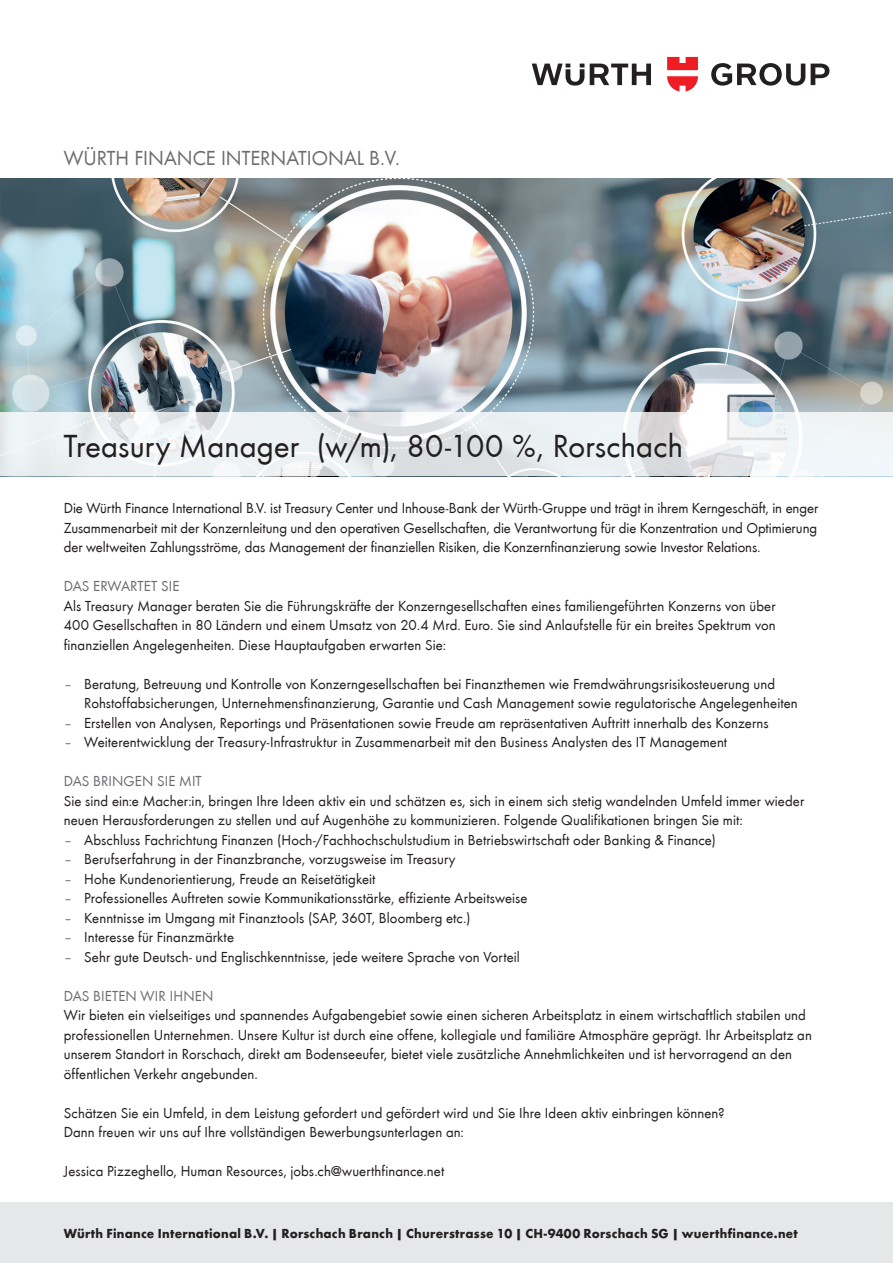
<style>
.page{position:relative;width:893px;height:1263px;background:#fff}
.page>*{position:absolute;margin:0;border:0;box-sizing:border-box;transform-origin:0 0}
.t1{font:33px "Wuerth";letter-spacing:.005em;color:#231f20}
.t2{font:21px "Wuerth";color:#6c6d70}
.t3{font:15px/19.5px "Wuerth";letter-spacing:.005em;color:#231f20}
.t4{font:15px "Wuerth";letter-spacing:.01em;color:#6c6d70}
.t5{font:700 13.5px "Wuerth";letter-spacing:.02em;color:#231f20}
.s1{color:#6c6d70}
</style>
<div class="page">
<svg style="left:532px;top:64px;width:119px;height:22px"></svg>
<svg style="left:711px;top:63px;width:118px;height:23px"></svg>
<svg style="left:667px;top:57px;width:31px;height:34px"></svg>
<img style="left:0;top:179px;width:893px;height:233px">
<div style="left:0;top:1202px;width:893px;height:61px;background:#e6e7e9"></div>
<svg style="left:0;top:412px;width:893px;height:64px;fill:#edf1f3"></svg>
<h2 class="t2" style="left:64px;top:144px;width:337px">WÜRTH FINANCE INTERNATIONAL B.V.</h2>
<h1 class="t1" style="left:64px;top:423px;width:621px">Treasury Manager (w/m), 80-100 %, Rorschach</h1>
<p class="t3" style="left:64px;top:498px;width:756px;text-align:justify">Die Würth Finance International B.V. ist Treasury Center und Inhouse-Bank der Würth-Gruppe und trägt in ihrem Kerngeschäft, in enger Zusammenarbeit mit der Konzernleitung und den operativen Gesellschaften, die Verantwortung für die Konzentration und Optimierung der weltweiten Zahlungsströme, das Management der finanziellen Risiken, die Konzernfinanzierung sowie Investor Relations.</p>
<p class="t4" style="left:64px;top:576px;width:117px">DAS ERWARTET SIE</p>
<p class="t3" style="left:64px;top:595px;width:713px;text-align:justify">Als Treasury Manager beraten Sie die Führungskräfte der Konzerngesellschaften eines familiengeführten Konzerns von über 400 Gesellschaften in 80 Ländern und einem Umsatz von 20.4 Mrd. Euro. Sie sind Anlaufstelle für ein breites Spektrum von finanziellen Angelegenheiten. Diese Hauptaufgaben erwarten Sie:</p>
<p class="t3" style="left:84px;top:673px;width:715px;text-indent:-20px"><span class="s1">–</span> Beratung, Betreuung und Kontrolle von Konzerngesellschaften bei Finanzthemen wie Fremdwährungsrisikosteuerung und<br>Rohstoffabsicherungen, Unternehmensfinanzierung, Garantie und Cash Management sowie regulatorische Angelegenheiten</p>
<p class="t3" style="left:64px;top:712px;width:706px"><span class="s1">–</span> Erstellen von Analysen, Reportings und Präsentationen sowie Freude am repräsentativen Auftritt innerhalb des Konzerns</p>
<p class="t3" style="left:64px;top:732px;width:665px"><span class="s1">–</span> Weiterentwicklung der Treasury-Infrastruktur in Zusammenarbeit mit den Business Analysten des IT Management</p>
<p class="t4" style="left:64px;top:771px;width:140px">DAS BRINGEN SIE MIT</p>
<p class="t3" style="left:64px;top:790px;width:742px">Sie sind ein:e Macher:in, bringen Ihre Ideen aktiv ein und schätzen es, sich in einem sich stetig wandelnden Umfeld immer wieder neuen Herausforderungen zu stellen und auf Augenhöhe zu kommunizieren. Folgende Qualifikationen bringen Sie mit:</p>
<p class="t3" style="left:64px;top:829px;width:654px"><span class="s1">–</span> Abschluss Fachrichtung Finanzen (Hoch-/Fachhochschulstudium in Betriebswirtschaft oder Banking &amp; Finance)</p>
<p class="t3" style="left:64px;top:849px;width:393px"><span class="s1">–</span> Berufserfahrung in der Finanzbranche, vorzugsweise im Treasury</p>
<p class="t3" style="left:64px;top:868px;width:313px"><span class="s1">–</span> Hohe Kundenorientierung, Freude an Reisetätigkeit</p>
<p class="t3" style="left:64px;top:888px;width:465px"><span class="s1">–</span> Professionelles Auftreten sowie Kommunikationsstärke, effiziente Arbeitsweise</p>
<p class="t3" style="left:64px;top:907px;width:408px"><span class="s1">–</span> Kenntnisse im Umgang mit Finanztools (SAP, 360T, Bloomberg etc.)</p>
<p class="t3" style="left:64px;top:927px;width:172px"><span class="s1">–</span> Interesse für Finanzmärkte</p>
<p class="t3" style="left:64px;top:946px;width:458px"><span class="s1">–</span> Sehr gute Deutsch- und Englischkenntnisse, jede weitere Sprache von Vorteil</p>
<p class="t4" style="left:64px;top:986px;width:151px">DAS BIETEN WIR IHNEN</p>
<p class="t3" style="left:64px;top:1005px;width:750px">Wir bieten ein vielseitiges und spannendes Aufgabengebiet sowie einen sicheren Arbeitsplatz in einem wirtschaftlich stabilen und professionellen Unternehmen. Unsere Kultur ist durch eine offene, kollegiale und familiäre Atmosphäre geprägt. Ihr Arbeitsplatz an unserem Standort in Rorschach, direkt am Bodenseeufer, bietet viele zusätzliche Annehmlichkeiten und ist hervorragend an den öffentlichen Verkehr angebunden.</p>
<p class="t3" style="left:64px;top:1102px;width:662px">Schätzen Sie ein Umfeld, in dem Leistung gefordert und gefördert wird und Sie Ihre Ideen aktiv einbringen können?<br>Dann freuen wir uns auf Ihre vollständigen Bewerbungsunterlagen an:</p>
<p class="t3" style="left:64px;top:1161px;width:382px">Jessica Pizzeghello, Human Resources, jobs.ch@wuerthfinance.net</p>
<p class="t5" style="left:64px;top:1223px;width:735px">Würth Finance International B.V. | Rorschach Branch | Churerstrasse 10 | CH-9400 Rorschach SG | wuerthfinance.net</p>
</div>
